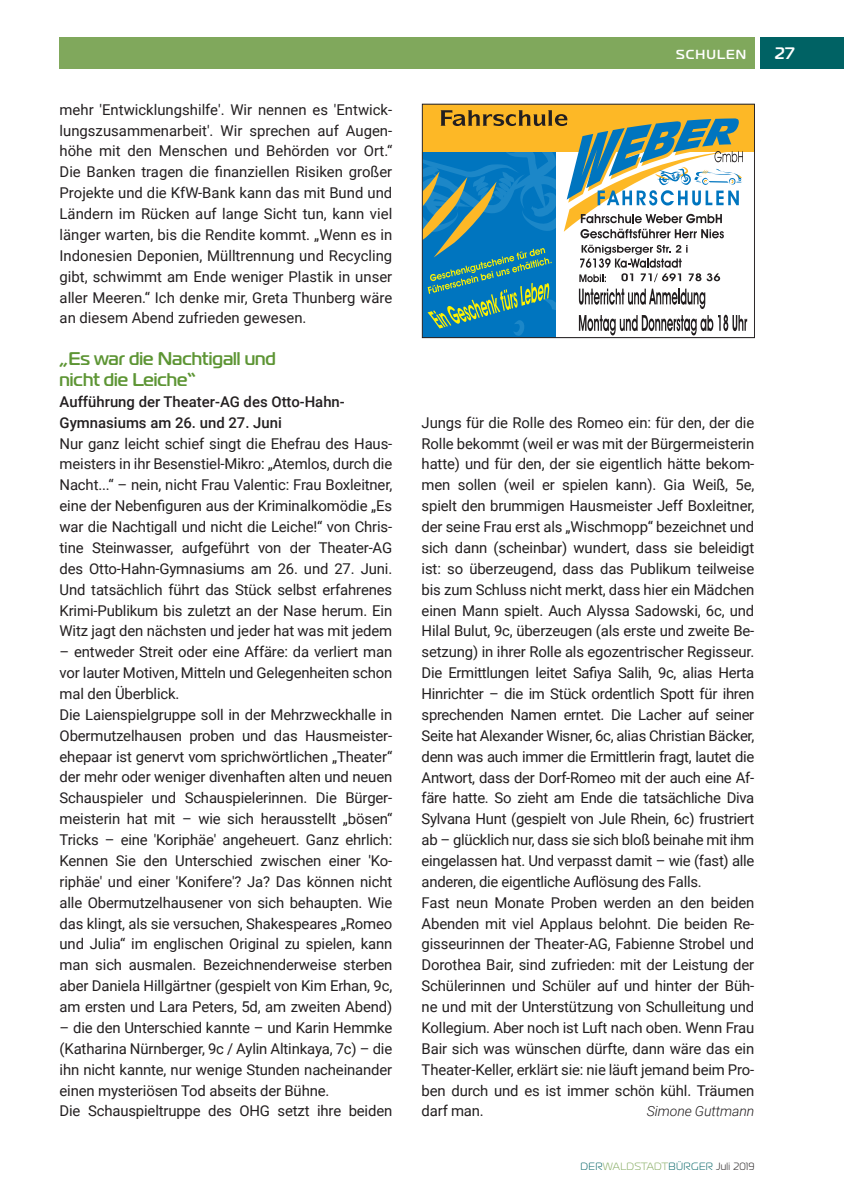
<style>
.page{position:relative;width:844px;height:1191px;background:#fff}
.page>*{position:absolute;margin:0;border:0;box-sizing:border-box;transform-origin:0 0}
.t1{font:700 18.38px/20.8px "Magistral";color:#5d9534}
.t2{font:700 16.62px "Magistral";color:#fff}
.t3{font:14.88px/20.8px "Roboto";letter-spacing:-.01em;color:#231f20}
.t4{font:500 14.88px/20.8px "Roboto";color:#231f20}
.t5{font:italic 300 14px "Roboto";letter-spacing:-.01em;color:#231f20}
.t6{font:700 13.12px "Magistral";letter-spacing:.085em;color:#fff}
.t7{font:10.5px "Magistral";letter-spacing:.035em;color:#006264}
.s1{color:#80a85c}
.s2{color:#231f20}
</style>
<div class="page">
<div style="left:759px;top:37px;width:84px;height:32px;background:#006264"></div>
<div style="left:60px;top:37px;width:694px;height:32px;background:#80a85c"></div>
<svg style="left:421px;top:103px;width:334px;height:236px;fill:#fdb82b"></svg>
<div style="left:422px;top:104px;width:332px;height:234px;border:1px solid #231f20"></div>
<svg style="left:421px;top:110px;width:326px;height:226px"></svg>
<p class="t3" style="left:60px;top:99px;width:334px;text-align:justify">mehr 'Entwicklungshilfe'. Wir nennen es 'Entwick&shy;lungszusammenarbeit'. Wir sprechen auf Augen&shy;höhe mit den Menschen und Behörden vor Ort.“ Die Banken tragen die finanziellen Risiken großer Projekte und die KfW-Bank kann das mit Bund und Ländern im Rücken auf lange Sicht tun, kann viel länger warten, bis die Rendite kommt. „Wenn es in Indonesien Deponien, Mülltrennung und Recycling gibt, schwimmt am Ende weniger Plastik in unser aller Meeren.“ Ich denke mir, Greta Thunberg wäre an diesem Abend zufrieden gewesen.</p>
<p class="t1" style="left:60px;top:350px;width:218px">„Es war die Nachtigall und nicht die Leiche“</p>
<p class="t4" style="left:60px;top:391px;width:286px">Aufführung der Theater-AG des Otto-Hahn-<br>Gymnasiums am 26. und 27. Juni</p>
<p class="t3" style="left:60px;top:433px;width:334px;text-align:justify">Nur ganz leicht schief singt die Ehefrau des Haus&shy;meisters in ihr Besenstiel-Mikro: „Atemlos, durch die Nacht...“ – nein, nicht Frau Valentic: Frau Boxleitner, eine der Nebenfiguren aus der Kriminalkomödie „Es war die Nachtigall und nicht die Leiche!“ von Chris&shy;tine Steinwasser, aufgeführt von der Theater-AG des Otto-Hahn-Gymnasiums am 26. und 27. Juni.<br>Und tatsächlich führt das Stück selbst erfahrenes Krimi-Publikum bis zuletzt an der Nase herum. Ein Witz jagt den nächsten und jeder hat was mit jedem</p>
<p class="t3" style="left:60px;top:642px;width:334px">– entweder Streit oder eine Affäre: da verliert man vor lauter Motiven, Mitteln und Gelegenheiten schon mal den Überblick.<br>Die Laienspielgruppe soll in der Mehrzweckhalle in Obermutzelhausen proben und das Hausmeister&shy;ehepaar ist genervt vom sprichwörtlichen „Theater“ der mehr oder weniger divenhaften alten und neuen Schauspieler und Schauspielerinnen. Die Bürger&shy;meisterin hat mit – wie sich herausstellt „bösen“ Tricks – eine 'Koriphäe' angeheuert. Ganz ehrlich:<br>Kennen Sie den Unterschied zwischen einer 'Ko&shy;riphäe' und einer 'Konifere'? Ja? Das können nicht alle Obermutzelhausener von sich behaupten. Wie das klingt, als sie versuchen, Shakespeares „Romeo und Julia“ im englischen Original zu spielen, kann man sich ausmalen. Bezeichnenderweise sterben aber Daniela Hillgärtner (gespielt von Kim Erhan, 9c, am ersten und Lara Peters, 5d, am zweiten Abend)</p>
<p class="t3" style="left:60px;top:1017px;width:334px">– die den Unterschied kannte – und Karin Hemmke (Katharina Nürnberger, 9c / Aylin Altinkaya, 7c) – die ihn nicht kannte, nur wenige Stunden nacheinander einen mysteriösen Tod abseits der Bühne.<br>Die Schauspieltruppe des OHG setzt ihre beiden</p>
<p class="t6" style="left:675px;top:50px;width:72px">SCHULEN</p>
<p class="t2" style="left:774px;top:47px;width:21px">27</p>
<p class="t3" style="left:421px;top:412px;width:334px">Jungs für die Rolle des Romeo ein: für den, der die Rolle bekommt (weil er was mit der Bürgermeisterin hatte) und für den, der sie eigentlich hätte bekom&shy;men sollen (weil er spielen kann). Gia Weiß, 5e, spielt den brummigen Hausmeister Jeff Boxleitner, der seine Frau erst als „Wischmopp“ bezeichnet und sich dann (scheinbar) wundert, dass sie beleidigt ist: so überzeugend, dass das Publikum teilweise bis zum Schluss nicht merkt, dass hier ein Mädchen einen Mann spielt. Auch Alyssa Sadowski, 6c, und Hilal Bulut, 9c, überzeugen (als erste und zweite Be&shy;setzung) in ihrer Rolle als egozentrischer Regisseur.<br>Die Ermittlungen leitet Safiya Salih, 9c, alias Herta Hinrichter – die im Stück ordentlich Spott für ihren sprechenden Namen erntet. Die Lacher auf seiner Seite hat Alexander Wisner, 6c, alias Christian Bäcker, denn was auch immer die Ermittlerin fragt, lautet die Antwort, dass der Dorf-Romeo mit der auch eine Af&shy;färe hatte. So zieht am Ende die tatsächliche Diva Sylvana Hunt (gespielt von Jule Rhein, 6c) frustriert ab – glücklich nur, dass sie sich bloß beinahe mit ihm eingelassen hat. Und verpasst damit – wie (fast) alle anderen, die eigentliche Auflösung des Falls.<br>Fast neun Monate Proben werden an den beiden Abenden mit viel Applaus belohnt. Die beiden Re&shy;gisseurinnen der Theater-AG, Fabienne Strobel und Dorothea Bair, sind zufrieden: mit der Leistung der Schülerinnen und Schüler auf und hinter der Büh&shy;ne und mit der Unterstützung von Schulleitung und Kollegium. Aber noch ist Luft nach oben. Wenn Frau Bair sich was wünschen dürfte, dann wäre das ein Theater-Keller, erklärt sie: nie läuft jemand beim Pro&shy;ben durch und es ist immer schön kühl. Träumen darf man.</p>
<p class="t5" style="left:646px;top:1103px;width:109px">Simone Guttmann</p>
<p class="t7" style="left:580px;top:1162px;width:175px">DER<span class="s1">WALDSTADT</span>BÜRGER <span class="s2">Juli 2019</span></p>
</div>
